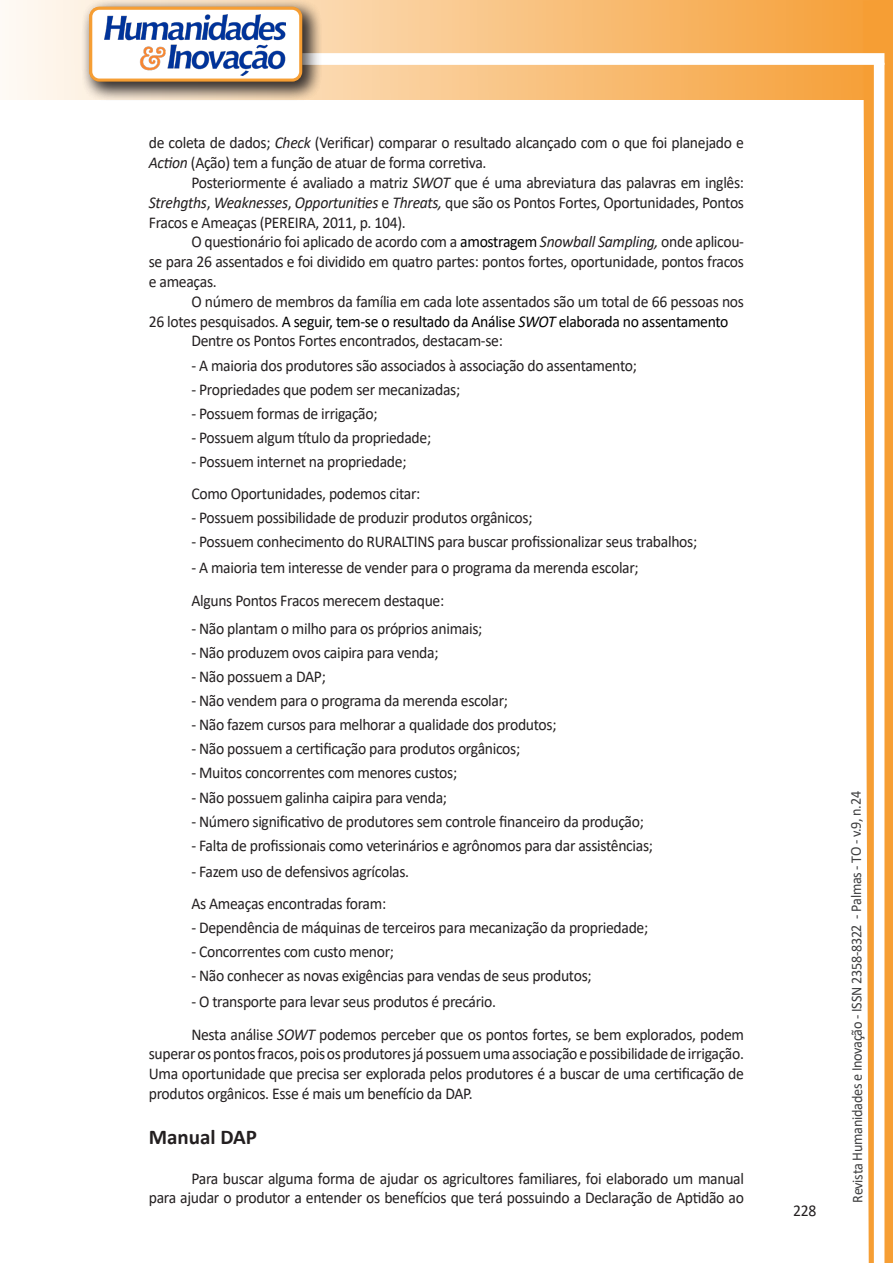
<style>
.page{position:relative;width:893px;height:1263px;background:#fff}
.page>*{position:absolute;margin:0;border:0;box-sizing:border-box;transform-origin:0 0}
.Titulo_2{font:700 21px "Calibri";color:#231f20}
.texto{font:16.5px/19.8px "Calibri";letter-spacing:-.02em;color:#231f20;text-align:justify;scale:.95 1}
.t1{font:15px "Calibri";letter-spacing:-.025em;color:#3e3e3f;scale:.95 1}
.s1{font-style:italic}
.s2{color:#000}
.s3{font-style:italic;color:#000}
</style>
<div class="page">
<svg style="left:5px;top:0;width:858px;height:100px;background:#f9c484"></svg>
<div style="left:302px;top:53px;width:582px;height:12px;background:#fff;border:2px solid #fff"></div>
<svg style="left:863px;top:0;width:30px;height:1263px"></svg>
<div style="left:81px;top:0;width:241px;height:102px;background:#231f20;opacity:.75"></div>
<svg style="left:91px;top:8px;width:210px;height:72px"></svg>
<div style="left:89px;top:7px;width:213px;height:75px;border:3px solid #f69e34;border-radius:9px"></div>
<p class="texto" style="left:149px;top:133px;width:628px">de coleta de dados; <span class="s1">Check</span> (Verificar) comparar o resultado alcançado com o que foi planejado e<br><span class="s1">Action</span> (Ação) tem a função de atuar de forma corretiva.</p>
<p class="texto" style="left:149px;top:172px;width:628px;text-indent:43px">Posteriormente é avaliado a matriz <span class="s1">SWOT</span> que é uma abreviatura das palavras em inglês:<br><span class="s1">Strehgths</span>, <span class="s1">Weaknesses</span>, <span class="s1">Opportunities</span> e <span class="s1">Threats,</span> que são os Pontos Fortes, Oportunidades, Pontos Fracos e Ameaças (PEREIRA, 2011, p. 104).</p>
<p class="texto" style="left:149px;top:232px;width:628px;text-indent:43px">O questionário foi aplicado de acordo com a <span class="s2">amostragem</span> <span class="s1">Snowball Sampling,</span> onde aplicou&shy;se para 26 assentados e foi dividido em quatro partes: pontos fortes, oportunidade, pontos fracos e ameaças.</p>
<p class="texto" style="left:149px;top:291px;width:628px;text-indent:43px">O número de membros da família em cada lote assentados são um total de 66 pessoas nos<br>26 lotes pesquisados. <span class="s2">A seguir, tem-se o resultado da Análise</span> <span class="s3">SWOT</span> <span class="s2">elaborada no assentamento</span></p>
<p class="texto" style="left:191px;top:331px;width:329px">Dentre os Pontos Fortes encontrados, destacam-se:</p>
<p class="texto" style="left:191px;top:355px;width:471px">- A maioria dos produtores são associados à associação do assentamento;</p>
<p class="texto" style="left:191px;top:379px;width:285px">- Propriedades que podem ser mecanizadas;</p>
<p class="texto" style="left:191px;top:403px;width:198px">- Possuem formas de irrigação;</p>
<p class="texto" style="left:191px;top:427px;width:254px">- Possuem algum título da propriedade;</p>
<p class="texto" style="left:191px;top:451px;width:228px">- Possuem internet na propriedade;</p>
<p class="texto" style="left:191px;top:483px;width:243px">Como Oportunidades, podemos citar:</p>
<p class="texto" style="left:191px;top:508px;width:361px">- Possuem possibilidade de produzir produtos orgânicos;</p>
<p class="texto" style="left:191px;top:532px;width:534px">- Possuem conhecimento do RURALTINS para buscar profissionalizar seus trabalhos;</p>
<p class="texto" style="left:191px;top:557px;width:472px">- A maioria tem interesse de vender para o programa da merenda escolar;</p>
<p class="texto" style="left:191px;top:590px;width:268px">Alguns Pontos Fracos merecem destaque:</p>
<p class="texto" style="left:191px;top:618px;width:308px">- Não plantam o milho para os próprios animais;</p>
<p class="texto" style="left:191px;top:642px;width:262px">- Não produzem ovos caipira para venda;</p>
<p class="texto" style="left:191px;top:666px;width:143px">- Não possuem a DAP;</p>
<p class="texto" style="left:191px;top:690px;width:335px">- Não vendem para o programa da merenda escolar;</p>
<p class="texto" style="left:191px;top:714px;width:386px">- Não fazem cursos para melhorar a qualidade dos produtos;</p>
<p class="texto" style="left:191px;top:739px;width:348px">- Não possuem a certificação para produtos orgânicos;</p>
<p class="texto" style="left:191px;top:763px;width:281px">- Muitos concorrentes com menores custos;</p>
<p class="texto" style="left:191px;top:787px;width:271px">- Não possuem galinha caipira para venda;</p>
<p class="texto" style="left:191px;top:811px;width:478px">- Número significativo de produtores sem controle financeiro da produção;</p>
<p class="texto" style="left:191px;top:835px;width:488px">- Falta de profissionais como veterinários e agrônomos para dar assistências;</p>
<p class="texto" style="left:191px;top:861px;width:231px">- Fazem uso de defensivos agrícolas.</p>
<p class="texto" style="left:191px;top:893px;width:207px">As Ameaças encontradas foram:</p>
<p class="texto" style="left:191px;top:917px;width:482px">- Dependência de máquinas de terceiros para mecanização da propriedade;</p>
<p class="texto" style="left:191px;top:941px;width:215px">- Concorrentes com custo menor;</p>
<p class="texto" style="left:191px;top:965px;width:423px">- Não conhecer as novas exigências para vendas de seus produtos;</p>
<p class="texto" style="left:191px;top:991px;width:322px">- O transporte para levar seus produtos é precário.</p>
<p class="texto" style="left:149px;top:1024px;width:628px;text-indent:43px">Nesta análise <span class="s1">SOWT</span> podemos perceber que os pontos fortes, se bem explorados, podem superar os pontos fracos, pois os produtores já possuem uma associação e possibilidade de irrigação.<br>Uma oportunidade que precisa ser explorada pelos produtores é a buscar de uma certificação de produtos orgânicos. Esse é mais um benefício da DAP.</p>
<p class="Titulo_2" style="left:149px;top:1122px;width:110px">Manual DAP</p>
<p class="texto" style="left:149px;top:1168px;width:628px;text-align:right">Para buscar alguma forma de ajudar os agricultores familiares, foi elaborado um manual<br>para ajudar o produtor a entender os benefícios que terá possuindo a Declaração de Aptidão ao</p>
<p class="texto" style="left:793px;top:1200px;width:26px">228</p>
<p class="t1" style="left:846px;top:1203px;width:435px;rotate:-90deg">Revista Humanidades e Inovação - ISSN 2358-8322 - Palmas - TO - v.9, n.24</p>
</div>
